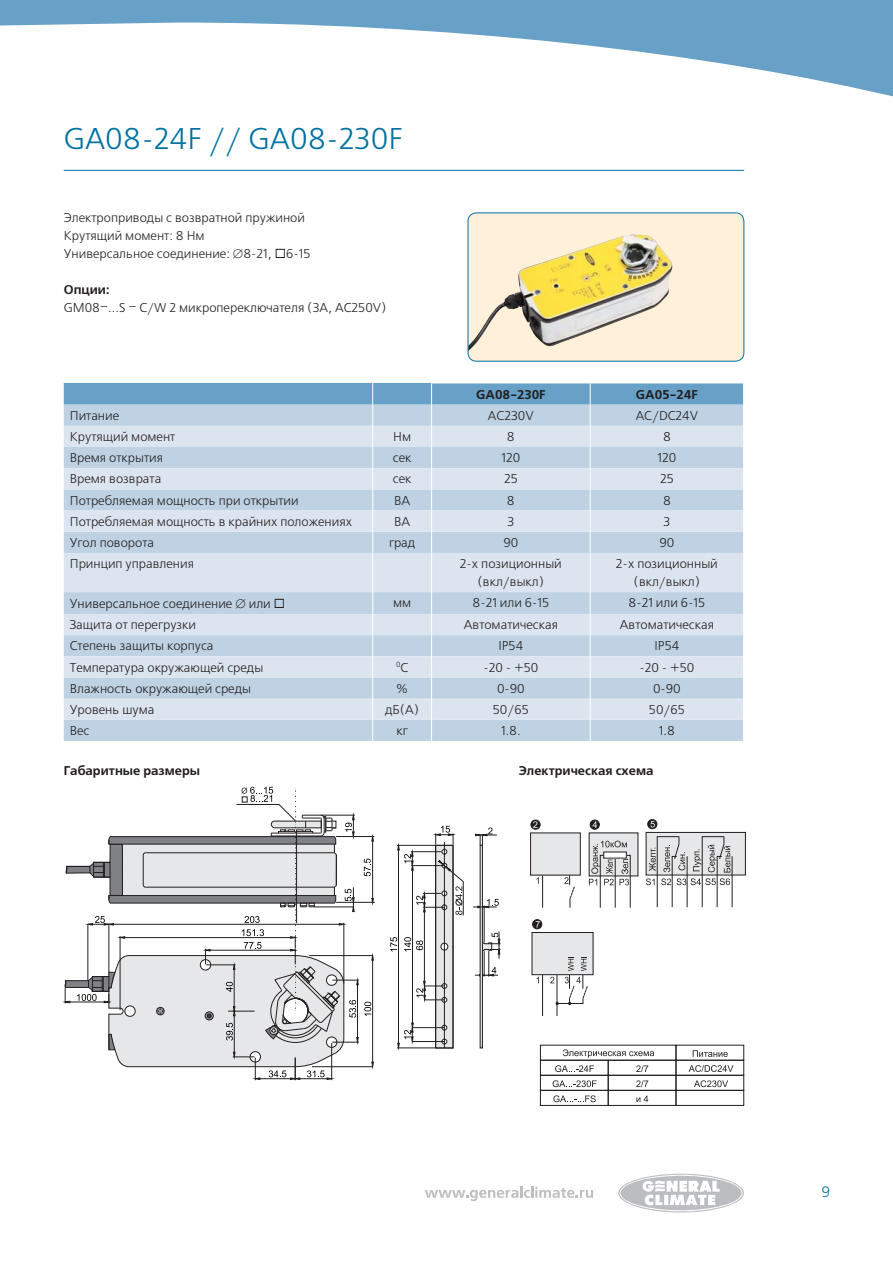
<style>
.page{position:relative;width:893px;height:1263px;background:#fff}
.page>*{position:absolute;margin:0;border:0;box-sizing:border-box;transform-origin:0 0}
.t1{font:30px "Free Set C";color:#0071a2}
.t2{font:15px "Free Set C";color:#0071a2}
.t3{font:12.75px/18px "Free Set C";color:#231f20;text-align:center}
.t4{font:700 12.75px "Free Set C";color:#231f20}
.t5{font:7.5px "Free Set C";color:#231f20}
.s1{font-size:12.75px}
</style>
<div class="page">
<svg style="left:0;top:0;width:893px;height:97px"></svg>
<svg style="left:425px;top:1186px;width:168px;height:15px"></svg>
<svg style="left:618px;top:1174px;width:126px;height:38px"></svg>
<hr style="left:64px;top:170px;width:680px;height:1px;background:#0071a2">
<div style="left:468px;top:213px;width:276px;height:148px;background:#fff1d9;border-radius:9px"></div>
<img style="left:470px;top:233px;width:203px;height:117px">
<div style="left:468px;top:213px;width:276px;height:148px;border:1px solid #0071a2;border-radius:9px"></div>
<div style="left:64px;top:720px;width:679px;height:21px;background:#bed2e4"></div>
<svg style="left:64px;top:553px;width:679px;height:167px;background:#d0ddea"></svg>
<svg style="left:64px;top:383px;width:680px;height:170px;background:#bfd3e4"></svg>
<hr style="left:372px;top:553px;width:1px;height:39px;background:#fff">
<hr style="left:431px;top:553px;width:1px;height:39px;background:#fff">
<hr style="left:590px;top:553px;width:1px;height:39px;background:#fff">
<svg style="left:372px;top:592px;width:1px;height:149px"></svg>
<svg style="left:431px;top:592px;width:1px;height:149px"></svg>
<svg style="left:590px;top:592px;width:1px;height:149px"></svg>
<hr style="left:431px;top:383px;width:313px;height:1px;background:#fff">
<div style="left:436px;top:845px;width:17px;height:203px;background:#e6e7e8"></div>
<div style="left:441px;top:943px;width:7px;height:7px;background:#f4f4f4;border-radius:50%"></div>
<div style="left:441px;top:943px;width:7px;height:7px;border:1px solid #231f20;border-radius:50%"></div>
<svg style="left:442px;top:1039px;width:5px;height:5px"></svg>
<svg style="left:442px;top:1025px;width:5px;height:5px"></svg>
<svg style="left:390px;top:937px;width:7px;height:14px"></svg>
<svg style="left:404px;top:937px;width:19px;height:14px"></svg>
<div style="left:435px;top:845px;width:18px;height:203px;border:1px solid #231f20"></div>
<hr style="left:444px;top:842px;width:1px;height:206px;background:#231f20">
<hr style="left:397px;top:1048px;width:38px;height:1px;background:#231f20">
<hr style="left:398px;top:850px;width:1px;height:193px;background:#231f20">
<hr style="left:484px;top:905px;width:1px;height:37px;background:#231f20">
<svg style="left:475px;top:931px;width:25px;height:45px"></svg>
<div style="left:480px;top:845px;width:3px;height:203px;border:1px solid #231f20"></div>
<hr style="left:412px;top:1041px;width:32px;height:1px;background:#231f20">
<hr style="left:412px;top:1027px;width:32px;height:1px;background:#231f20">
<svg style="left:475px;top:827px;width:22px;height:18px"></svg>
<svg style="left:473px;top:899px;width:26px;height:9px"></svg>
<hr style="left:412px;top:870px;width:1px;height:153px;background:#231f20">
<hr style="left:424px;top:912px;width:1px;height:69px;background:#231f20">
<svg style="left:416px;top:981px;width:31px;height:22px"></svg>
<svg style="left:397px;top:1022px;width:17px;height:29px"></svg>
<svg style="left:397px;top:826px;width:67px;height:90px"></svg>
<div style="left:533px;top:920px;width:9px;height:9px;background:#231f20;border-radius:50%"></div>
<div style="left:532px;top:919px;width:10px;height:10px;border:1px solid #231f20;border-radius:50%"></div>
<svg style="left:536px;top:921px;width:4px;height:6px"></svg>
<div style="left:532px;top:932px;width:61px;height:43px;background:#e6e7e8"></div>
<div style="left:532px;top:932px;width:61px;height:43px;border:1px solid #231f20"></div>
<hr style="left:542px;top:975px;width:1px;height:41px;background:#231f20">
<hr style="left:557px;top:975px;width:1px;height:41px;background:#231f20">
<svg style="left:550px;top:957px;width:38px;height:48px"></svg>
<div style="left:531px;top:833px;width:49px;height:42px;background:#e6e7e8"></div>
<div style="left:530px;top:832px;width:51px;height:43px;border:1px solid #231f20"></div>
<hr style="left:542px;top:875px;width:1px;height:33px;background:#231f20">
<div style="left:589px;top:833px;width:49px;height:43px;background:#e6e7e8"></div>
<svg style="left:536px;top:877px;width:3px;height:7px"></svg>
<svg style="left:564px;top:875px;width:11px;height:33px"></svg>
<div style="left:531px;top:820px;width:9px;height:9px;border:1px solid #231f20;border-radius:50%"></div>
<svg style="left:533px;top:821px;width:4px;height:7px"></svg>
<svg style="left:590px;top:820px;width:9px;height:9px"></svg>
<div style="left:590px;top:820px;width:10px;height:9px;border:1px solid #231f20;border-radius:50%"></div>
<svg style="left:593px;top:821px;width:4px;height:7px"></svg>
<div style="left:646px;top:832px;width:99px;height:43px;background:#e6e7e8"></div>
<div style="left:646px;top:832px;width:100px;height:43px;border:1px solid #231f20"></div>
<div style="left:648px;top:819px;width:9px;height:10px;background:#231f20;border-radius:50%"></div>
<div style="left:647px;top:819px;width:10px;height:10px;border:1px solid #231f20;border-radius:50%"></div>
<svg style="left:650px;top:821px;width:5px;height:6px"></svg>
<hr style="left:732px;top:856px;width:1px;height:51px;background:#231f20">
<svg style="left:646px;top:836px;width:84px;height:72px"></svg>
<div style="left:540px;top:1060px;width:68px;height:15px;border:1px solid #231f20"></div>
<div style="left:540px;top:1075px;width:68px;height:15px;border:1px solid #231f20"></div>
<div style="left:540px;top:1090px;width:68px;height:15px;border:1px solid #231f20"></div>
<div style="left:608px;top:1060px;width:68px;height:15px;border:1px solid #231f20"></div>
<div style="left:608px;top:1075px;width:68px;height:15px;border:1px solid #231f20"></div>
<div style="left:608px;top:1090px;width:68px;height:15px;border:1px solid #231f20"></div>
<div style="left:676px;top:1060px;width:68px;height:15px;border:1px solid #231f20"></div>
<div style="left:676px;top:1075px;width:68px;height:15px;border:1px solid #231f20"></div>
<div style="left:676px;top:1090px;width:68px;height:15px;border:1px solid #231f20"></div>
<svg style="left:555px;top:1065px;width:39px;height:7px"></svg>
<svg style="left:553px;top:1080px;width:43px;height:7px"></svg>
<svg style="left:553px;top:1095px;width:43px;height:7px"></svg>
<svg style="left:563px;top:1049px;width:91px;height:9px"></svg>
<svg style="left:693px;top:1050px;width:35px;height:7px"></svg>
<svg style="left:636px;top:1065px;width:12px;height:7px"></svg>
<svg style="left:636px;top:1080px;width:12px;height:7px"></svg>
<svg style="left:636px;top:1095px;width:12px;height:7px"></svg>
<svg style="left:689px;top:1065px;width:44px;height:7px"></svg>
<svg style="left:62px;top:787px;width:313px;height:293px"></svg>
<svg style="left:694px;top:1080px;width:34px;height:7px"></svg>
<svg style="left:589px;top:841px;width:42px;height:67px"></svg>
<svg style="left:275px;top:599px;width:9px;height:9px"></svg>
<h1 class="t1" style="left:64px;top:128px;width:340px">GA08-24F // GA08-230F</h1>
<p class="t3" style="left:64px;top:210px;width:248px;text-align:left">Электроприводы с возвратной пружиной<br>Крутящий момент: 8 Hм<br>Универсальное соединение: ∅8-21, 6-15</p>
<p class="t4" style="left:64px;top:285px;width:47px">Опции:</p>
<p class="t3" style="left:64px;top:300px;width:324px">GM08–...S – C/W 2 микропереключателя (3A, AC250V)</p>
<p class="t4" style="left:476px;top:390px;width:71px">GA08-230F</p>
<p class="t4" style="left:636px;top:390px;width:63px">GA05-24F</p>
<p class="t3" style="left:70px;top:408px;width:51px">Питание</p>
<p class="t3" style="left:488px;top:408px;width:47px">AC230V</p>
<p class="t3" style="left:636px;top:408px;width:64px">AC/DC24V</p>
<p class="t3" style="left:70px;top:429px;width:107px">Крутящий момент</p>
<p class="t3" style="left:393px;top:429px;width:19px">Hм</p>
<p class="t3" style="left:507px;top:429px;width:9px">8</p>
<p class="t3" style="left:663px;top:429px;width:9px">8</p>
<p class="t3" style="left:70px;top:450px;width:95px">Время открытия</p>
<p class="t3" style="left:393px;top:450px;width:20px">сек</p>
<p class="t3" style="left:501px;top:450px;width:20px">120</p>
<p class="t3" style="left:657px;top:450px;width:20px">120</p>
<p class="t3" style="left:70px;top:471px;width:93px">Время возврата</p>
<p class="t3" style="left:393px;top:471px;width:20px">сек</p>
<p class="t3" style="left:504px;top:471px;width:15px">25</p>
<p class="t3" style="left:660px;top:471px;width:15px">25</p>
<p class="t3" style="left:70px;top:492px;width:230px">Потребляемая мощность при открытии</p>
<p class="t3" style="left:394px;top:492px;width:18px">ВА</p>
<p class="t3" style="left:507px;top:492px;width:9px">8</p>
<p class="t3" style="left:663px;top:492px;width:9px">8</p>
<p class="t3" style="left:70px;top:514px;width:284px">Потребляемая мощность в крайних положениях</p>
<p class="t3" style="left:394px;top:514px;width:18px">ВА</p>
<p class="t3" style="left:507px;top:514px;width:8px">3</p>
<p class="t3" style="left:663px;top:514px;width:8px">3</p>
<p class="t3" style="left:70px;top:535px;width:86px">Угол поворота</p>
<p class="t3" style="left:389px;top:535px;width:28px">град</p>
<p class="t3" style="left:503px;top:535px;width:16px">90</p>
<p class="t3" style="left:659px;top:535px;width:16px">90</p>
<p class="t3" style="left:70px;top:556px;width:126px">Принцип управления</p>
<p class="t3" style="left:460px;top:556px;width:103px">2-х позиционный (вкл/выкл)</p>
<p class="t3" style="left:616px;top:556px;width:103px">2-х позиционный (вкл/выкл)</p>
<p class="t3" style="left:70px;top:596px;width:203px">Универсальное соединение ∅ или</p>
<p class="t3" style="left:393px;top:595px;width:20px">мм</p>
<p class="t3" style="left:472px;top:595px;width:78px">8-21 или 6-15</p>
<p class="t3" style="left:628px;top:595px;width:78px">8-21 или 6-15</p>
<p class="t3" style="left:70px;top:617px;width:128px">Защита от перегрузки</p>
<p class="t3" style="left:464px;top:617px;width:96px">Автоматическая</p>
<p class="t3" style="left:620px;top:617px;width:96px">Автоматическая</p>
<p class="t3" style="left:70px;top:638px;width:145px">Степень защиты корпуса</p>
<p class="t3" style="left:498px;top:638px;width:26px">IP54</p>
<p class="t3" style="left:654px;top:638px;width:26px">IP54</p>
<p class="t3" style="left:70px;top:659px;width:195px">Температура окружающей среды</p>
<p class="t5" style="left:396px;top:662px;width:14px">0<span class="s1">С</span></p>
<p class="t3" style="left:483px;top:659px;width:57px">-20 - +50</p>
<p class="t3" style="left:639px;top:659px;width:57px">-20 - +50</p>
<p class="t3" style="left:70px;top:681px;width:183px">Влажность окружающей среды</p>
<p class="t3" style="left:396px;top:681px;width:14px">%</p>
<p class="t3" style="left:497px;top:681px;width:29px">0-90</p>
<p class="t3" style="left:653px;top:681px;width:29px">0-90</p>
<p class="t3" style="left:70px;top:702px;width:86px">Уровень шума</p>
<p class="t3" style="left:385px;top:702px;width:36px">дБ(А)</p>
<p class="t3" style="left:493px;top:702px;width:38px">50/65</p>
<p class="t3" style="left:649px;top:702px;width:38px">50/65</p>
<p class="t3" style="left:70px;top:723px;width:21px">Вес</p>
<p class="t3" style="left:396px;top:723px;width:13px">кг</p>
<p class="t3" style="left:501px;top:723px;width:21px">1.8.</p>
<p class="t3" style="left:659px;top:723px;width:17px">1.8</p>
<p class="t4" style="left:64px;top:766px;width:138px">Габаритные размеры</p>
<p class="t4" style="left:519px;top:766px;width:136px">Электрическая схема</p>
<p class="t2" style="left:821px;top:1186px;width:10px">9</p>
</div>
